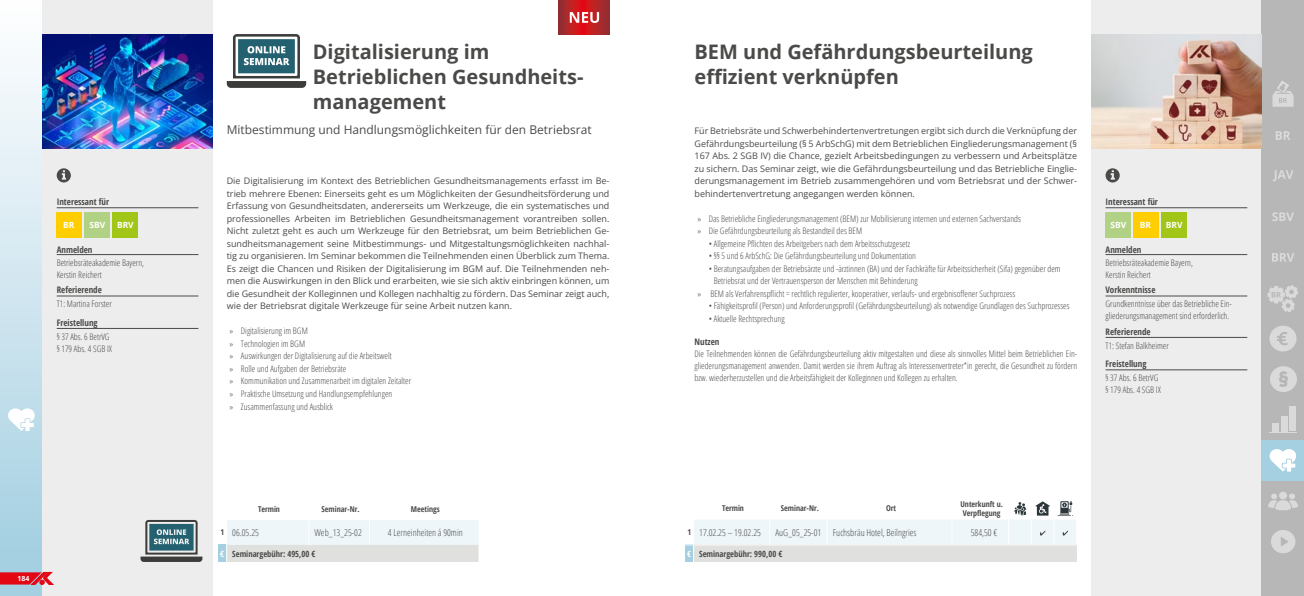
<style>
.page{position:relative;width:1304px;height:596px;background:#fff}
.page>*{position:absolute;margin:0;border:0;box-sizing:border-box;transform-origin:0 0}
.t1{font:700 20px/25px "Open Sans";color:#4a4a49}
.t2{font:12px "Open Sans";color:#4a4a49}
.t3{font:300 9.5px "Open Sans Condensed";color:#4a4a49}
.t4{font:300 9px/12px "Open Sans Condensed";color:#4a4a49}
.t5{font:9px/12.5px "Open Sans";color:#4a4a49;text-align:justify}
.t6{font:700 condensed 9px "Open Sans";color:#4a4a49}
.t7{font:700 condensed 8.5px "Open Sans";color:#4a4a49}
.t8{font:700 8.5px "Open Sans";letter-spacing:-.01em;color:#fff}
.t9{font:700 condensed 8px/9px "Open Sans";color:#4a4a49;text-align:center}
.t10{font:700 7px "Open Sans";color:#fff}
.s1{font-family:"Open Sans";font-weight:700;font-stretch:condensed;font-size:8px}
.s2{color:#fff}
</style>
<div class="page">
<div style="left:0;top:0;width:43px;height:595px;background:linear-gradient(to bottom,#fff,#a0cbde)"></div>
<div style="left:43px;top:0;width:170px;height:595px;background:#ededed"></div>
<svg style="left:0;top:572px;width:53px;height:12px"></svg>
<div style="left:1091px;top:0;width:170px;height:595px;background:#ededed"></div>
<svg style="left:7px;top:407px;width:28px;height:24px"></svg>
<div style="left:1261px;top:0;width:43px;height:595px;background:#b8b7b7"></div>
<svg style="left:1268px;top:493px;width:30px;height:17px"></svg>
<svg style="left:1271px;top:530px;width:24px;height:23px"></svg>
<svg style="left:1272px;top:80px;width:22px;height:27px"></svg>
<svg style="left:1276px;top:131px;width:14px;height:9px"></svg>
<svg style="left:1273px;top:170px;width:20px;height:11px"></svg>
<svg style="left:1272px;top:212px;width:22px;height:9px"></svg>
<svg style="left:1272px;top:253px;width:22px;height:8px"></svg>
<svg style="left:1267px;top:285px;width:31px;height:27px"></svg>
<svg style="left:1269px;top:326px;width:27px;height:25px"></svg>
<svg style="left:1270px;top:366px;width:27px;height:26px"></svg>
<div style="left:1289px;top:406px;width:7px;height:25px;background:#dbdada"></div>
<div style="left:1281px;top:415px;width:6px;height:16px;background:#dbdada"></div>
<div style="left:1272px;top:423px;width:7px;height:8px;background:#dbdada"></div>
<svg style="left:1269px;top:432px;width:28px;height:1px"></svg>
<div style="left:1261px;top:439px;width:43px;height:41px;background:#a4d0e2"></div>
<svg style="left:1269px;top:449px;width:27px;height:22px"></svg>
<hr style="left:1106px;top:207px;width:141px;height:1px;background:#4a4a49">
<hr style="left:1106px;top:254px;width:141px;height:1px;background:#4a4a49">
<hr style="left:1106px;top:295px;width:141px;height:1px;background:#4a4a49">
<hr style="left:1106px;top:337px;width:141px;height:1px;background:#4a4a49">
<hr style="left:1106px;top:369px;width:141px;height:1px;background:#4a4a49">
<div style="left:1106px;top:212px;width:25px;height:25px;background:#b1d284"></div>
<div style="left:1133px;top:212px;width:26px;height:25px;background:#ffce00"></div>
<div style="left:1161px;top:212px;width:26px;height:25px;background:#a2c617"></div>
<img style="left:1091px;top:34px;width:170px;height:115px">
<svg style="left:1106px;top:168px;width:14px;height:14px"></svg>
<svg style="left:57px;top:168px;width:14px;height:14px"></svg>
<hr style="left:57px;top:207px;width:141px;height:1px;background:#4a4a49">
<hr style="left:57px;top:254px;width:141px;height:1px;background:#4a4a49">
<hr style="left:57px;top:295px;width:141px;height:1px;background:#4a4a49">
<hr style="left:57px;top:328px;width:141px;height:1px;background:#4a4a49">
<div style="left:57px;top:212px;width:25px;height:25px;background:#ffce00"></div>
<div style="left:85px;top:212px;width:25px;height:25px;background:#b1d284"></div>
<div style="left:113px;top:212px;width:25px;height:25px;background:#a2c617"></div>
<img style="left:43px;top:34px;width:170px;height:115px">
<svg style="left:558px;top:0;width:51px;height:34px"></svg>
<svg style="left:570px;top:12px;width:29px;height:11px"></svg>
<svg style="left:685px;top:501px;width:392px;height:60px"></svg>
<div style="left:218px;top:544px;width:9px;height:17px;background:#a4d0e2"></div>
<svg style="left:226px;top:520px;width:253px;height:41px;background:#e8edef"></svg>
<svg style="left:141px;top:520px;width:61px;height:41px"></svg>
<svg style="left:227px;top:34px;width:79px;height:54px"></svg>
<p class="t6" style="left:57px;top:195px;width:54px">Interessant für</p>
<p class="t8" style="left:63px;top:219px;width:13px">BR</p>
<p class="t8" style="left:90px;top:219px;width:17px">SBV</p>
<p class="t8" style="left:117px;top:219px;width:18px">BRV</p>
<p class="t6" style="left:57px;top:243px;width:37px">Anmelden</p>
<p class="t4" style="left:57px;top:256px;width:89px">Betriebsräteakademie Bayern,<br>Kerstin Reichert</p>
<p class="t6" style="left:57px;top:283px;width:47px">Referierende</p>
<p class="t4" style="left:57px;top:297px;width:57px">T1: Martina Forster</p>
<p class="t6" style="left:57px;top:316px;width:42px">Freistellung</p>
<p class="t4" style="left:57px;top:330px;width:57px">§ 37 Abs. 6 BetrVG § 179 Abs. 4 SGB IX</p>
<p class="t10" style="left:17px;top:573px;width:13px">184</p>
<h1 class="t1" style="left:313px;top:39px;width:272px">Digitalisierung im<br>Betrieblichen Gesundheits&shy;management</h1>
<h2 class="t2" style="left:227px;top:121px;width:366px">Mitbestimmung und Handlungsmöglichkeiten für den Betriebsrat</h2>
<p class="t5" style="left:227px;top:174px;width:384px">Die Digitalisierung im Kontext des Betrieblichen Gesundheitsmanagements erfasst im Be&shy;trieb mehrere Ebenen: Einerseits geht es um Möglichkeiten der Gesundheitsförderung und Erfassung von Gesundheitsdaten, andererseits um Werkzeuge, die ein systematisches und professionelles Arbeiten im Betrieblichen Gesundheitsmanagement vorantreiben sollen.<br>Nicht zuletzt geht es auch um Werkzeuge für den Betriebsrat, um beim Betrieblichen Ge&shy;sundheitsmanagement seine Mitbestimmungs- und Mitgestaltungsmöglichkeiten nachhal&shy;tig zu organisieren. Im Seminar bekommen die Teilnehmenden einen Überblick zum Thema.<br>Es zeigt die Chancen und Risiken der Digitalisierung im BGM auf. Die Teilnehmenden neh&shy;men die Auswirkungen in den Blick und erarbeiten, wie sie sich aktiv einbringen können, um die Gesundheit der Kolleginnen und Kollegen nachhaltig zu fördern. Das Seminar zeigt auch, wie der Betriebsrat digitale Werkzeuge für seine Arbeit nutzen kann.</p>
<p class="t4" style="left:230px;top:324px;width:183px;line-height:12.5px">» Digitalisierung im BGM<br>» Technologien im BGM<br>» Auswirkungen der Digitalisierung auf die Arbeitswelt<br>» Rolle und Aufgaben der Betriebsräte<br>» Kommunikation und Zusammenarbeit im digitalen Zeitalter » Praktische Umsetzung und Handlungsempfehlungen<br>» Zusammenfassung und Ausblick</p>
<p class="t9" style="left:258px;top:504px;width:23px">Termin</p>
<p class="t9" style="left:322px;top:504px;width:40px">Seminar-Nr.</p>
<p class="t9" style="left:411px;top:504px;width:30px">Meetings</p>
<p class="t3" style="left:220px;top:525px;width:40px"><span class="s1">1</span> 06.05.25</p>
<p class="t3" style="left:314px;top:525px;width:49px">Web_13_25-02</p>
<p class="t3" style="left:388px;top:525px;width:76px">4 Lerneinheiten á 90min</p>
<p class="t7" style="left:220px;top:547px;width:97px"><span class="s2">€</span> Seminargebühr: 495,00 €</p>
<h1 class="t1" style="left:694px;top:39px;width:340px">BEM und Gefährdungsbeurteilung effizient verknüpfen</h1>
<p class="t5" style="left:694px;top:124px;width:384px">Für Betriebsräte und Schwerbehindertenvertretungen ergibt sich durch die Verknüpfung der Gefährdungsbeurteilung (§ 5 ArbSchG) mit dem Betrieblichen Eingliederungsmanagement (§ 167 Abs. 2 SGB IV) die Chance, gezielt Arbeitsbedingungen zu verbessern und Arbeitsplätze zu sichern. Das Seminar zeigt, wie die Gefährdungsbeurteilung und das Betriebliche Einglie&shy;derungsmanagement im Betrieb zusammengehören und vom Betriebsrat und der Schwer&shy;behindertenvertretung angegangen werden können.</p>
<p class="t4" style="left:697px;top:212px;width:325px;line-height:12.5px">» Das Betriebliche Eingliederungsmanagement (BEM) zur Mobilisierung internen und externen Sachverstands » Die Gefährdungsbeurteilung als Bestandteil des BEM</p>
<p class="t4" style="left:709px;top:237px;width:203px">• Allgemeine Pflichten des Arbeitgebers nach dem Arbeitsschutzgesetz</p>
<p class="t4" style="left:709px;top:249px;width:209px">• §§ 5 und 6 ArbSchG: Die Gefährdungsbeurteilung und Dokumentation</p>
<p class="t4" style="left:709px;top:262px;width:353px">• Beratungsaufgaben der Betriebsärzte und -ärztinnen (BA) und der Fachkräfte für Arbeitssicherheit (Sifa) gegenüber dem</p>
<p class="t4" style="left:714px;top:274px;width:206px">Betriebsrat und der Vertrauensperson der Menschen mit Behinderung</p>
<p class="t4" style="left:697px;top:287px;width:319px">» BEM als Verfahrenspflicht = rechtlich regulierter, kooperativer, verlaufs- und ergebnisoffener Suchprozess</p>
<p class="t4" style="left:709px;top:299px;width:362px">• Fähigkeitsprofil (Person) und Anforderungsprofil (Gefährdungsbeurteilung) als notwendige Grundlagen des Suchprozesses</p>
<p class="t4" style="left:709px;top:312px;width:77px">• Aktuelle Rechtsprechung</p>
<p class="t6" style="left:694px;top:335px;width:27px">Nutzen</p>
<p class="t4" style="left:694px;top:347px;width:384px;text-align:justify">Die Teilnehmenden können die Gefährdungsbeurteilung aktiv mitgestalten und diese als sinnvolles Mittel beim Betrieblichen Ein&shy;gliederungsmanagement anwenden. Damit werden sie ihrem Auftrag als Interessenvertreter*in gerecht, die Gesundheit zu fördern bzw. wiederherzustellen und die Arbeitsfähigkeit der Kolleginnen und Kollegen zu erhalten.</p>
<p class="t6" style="left:1106px;top:195px;width:54px">Interessant für</p>
<p class="t8" style="left:1110px;top:219px;width:17px">SBV</p>
<p class="t8" style="left:1140px;top:219px;width:13px">BR</p>
<p class="t8" style="left:1166px;top:219px;width:18px">BRV</p>
<p class="t6" style="left:1106px;top:243px;width:37px">Anmelden</p>
<p class="t4" style="left:1106px;top:256px;width:89px">Betriebsräteakademie Bayern,<br>Kerstin Reichert</p>
<p class="t6" style="left:1106px;top:283px;width:51px">Vorkenntnisse</p>
<p class="t4" style="left:1106px;top:297px;width:128px">Grundkenntnisse über das Betriebliche Ein&shy;gliederungsmanagement sind erforderlich.</p>
<p class="t6" style="left:1106px;top:325px;width:47px">Referierende</p>
<p class="t4" style="left:1106px;top:339px;width:65px">T1: Stefan Balkheimer</p>
<p class="t6" style="left:1106px;top:357px;width:42px">Freistellung</p>
<p class="t4" style="left:1106px;top:371px;width:57px">§ 37 Abs. 6 BetrVG § 179 Abs. 4 SGB IX</p>
<p class="t9" style="left:722px;top:503px;width:23px">Termin</p>
<p class="t9" style="left:781px;top:503px;width:40px">Seminar-Nr.</p>
<p class="t9" style="left:886px;top:503px;width:12px">Ort</p>
<p class="t9" style="left:960px;top:499px;width:44px">Unterkunft u.<br>Verpflegung</p>
<p class="t3" style="left:687px;top:525px;width:75px"><span class="s1">1</span> 17.02.25 – 19.02.25</p>
<p class="t3" style="left:775px;top:525px;width:143px">AuG_05_25-01 Fuchsbräu Hotel, Beilngries</p>
<p class="t3" style="left:971px;top:525px;width:28px">584,50 €</p>
<p class="t7" style="left:687px;top:547px;width:97px"><span class="s2">€</span> Seminargebühr: 990,00 €</p>
</div>
